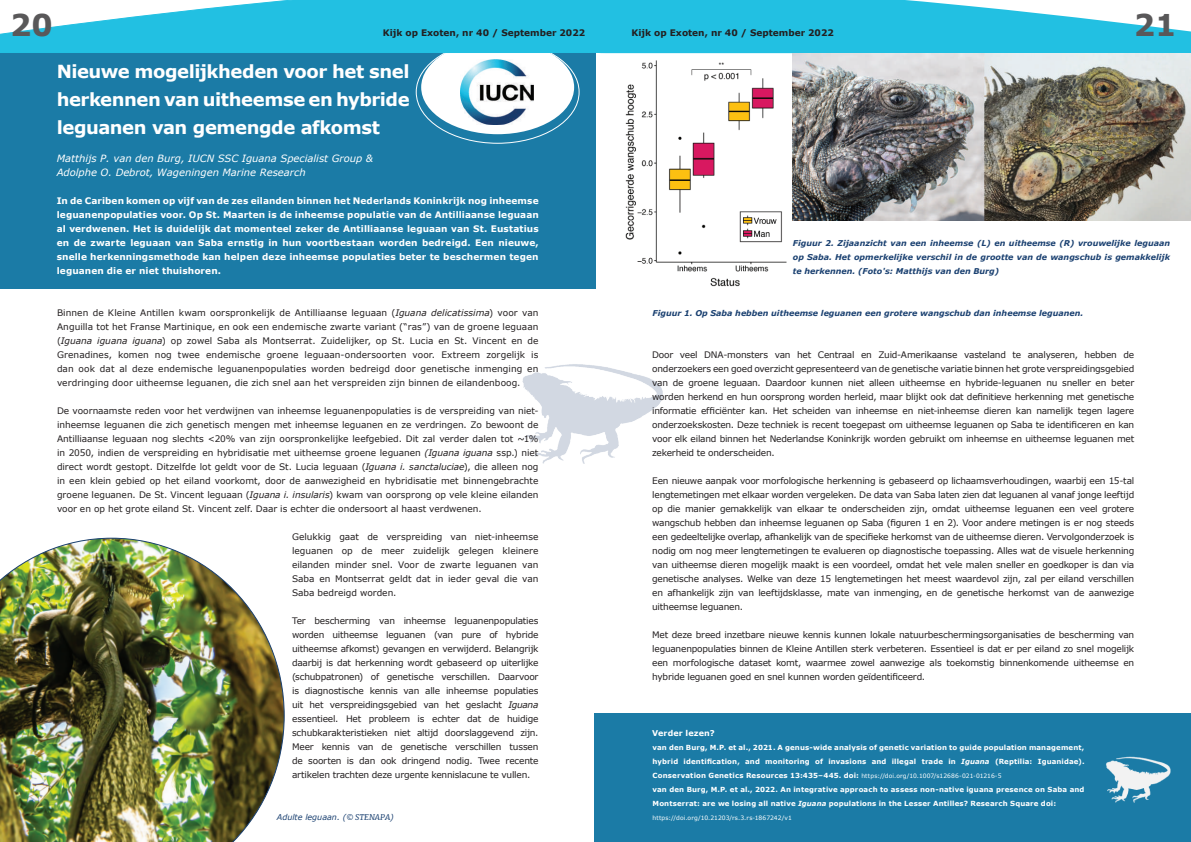
<style>
.page{position:relative;width:1191px;height:842px;background:#fff}
.page>*{position:absolute;margin:0;border:0;box-sizing:border-box;transform-origin:0 0}
.t1{font:700 30px "Verdana";color:#595859}
.t2{font:700 18px "Verdana";letter-spacing:-.025em;color:#fff}
.t3{font:italic 10px/14px "Verdana";color:#fff}
.t4{font:9px/14px "Verdana";letter-spacing:-.015em;color:#231f20;text-align:justify}
.t5{font:700 9px/14px "Verdana";letter-spacing:.015em;color:#fff;text-align:justify}
.t6{font:700 9px "Verdana";color:#231f20}
.t7{font:italic 700 8px/14px "Verdana";color:#1b4171;text-align:justify}
.t8{font:italic 8px "Verdana";color:#1b4171}
.t9{font:700 8px "Verdana";letter-spacing:.02em;color:#fff}
.t10{font:700 7px/14px "Verdana";letter-spacing:.02em;color:#fff}
.t11{font:6px "Verdana";letter-spacing:.01em;color:#fff}
.s1{font-style:italic}
.s2{font-family:"Merriweather"}
.s3{font-weight:400;font-size:6px}
</style>
<div class="page">
<img style="left:522px;top:364px;width:141px;height:100px">
<div style="left:0;top:50px;width:595px;height:238px;background:#1b7ba6"></div>
<div style="left:421px;top:40px;width:153px;height:94px;background:#fff;border-radius:50%"></div>
<img style="left:0;top:538px;width:285px;height:304px">
<svg style="left:0;top:0;width:1191px;height:53px;background:#40c8e6"></svg>
<img style="left:793px;top:53px;width:397px;height:167px">
<img style="left:625px;top:60px;width:162px;height:227px">
<img style="left:461px;top:60px;width:73px;height:64px">
<div style="left:595px;top:713px;width:596px;height:129px;background:#1b7ba6"></div>
<img style="left:1106px;top:756px;width:65px;height:47px">
<h1 class="t1" style="left:10px;top:6px;width:44px">20</h1>
<p class="t6" style="left:383px;top:27px;width:204px">Kijk op Exoten, nr 40 / September 2022</p>
<h2 class="t2" style="left:57px;top:60px;width:354px">Nieuwe mogelijkheden voor het snel</h2>
<h2 class="t2" style="left:57px;top:88px;width:354px">herkennen van uitheemse en hybride</h2>
<h2 class="t2" style="left:57px;top:116px;width:325px">leguanen van gemengde afkomst</h2>
<p class="t3" style="left:57px;top:152px;width:318px">Matthijs P. van den Burg, IUCN SSC Iguana Specialist Group &amp;<br>Adolphe O. Debrot, Wageningen Marine Research</p>
<p class="t5" style="left:57px;top:194px;width:483px">In de Cariben komen op vijf van de zes eilanden binnen het Nederlands Koninkrijk nog inheemse leguanenpopulaties voor. Op St. Maarten is de inheemse populatie van de Antilliaanse leguaan al verdwenen. Het is duidelijk dat momenteel zeker de Antilliaanse leguaan van St. Eustatius en de zwarte leguaan van Saba ernstig in hun voortbestaan worden bedreigd. Een nieuwe, snelle herkenningsmethode kan helpen deze inheemse populaties beter te beschermen tegen leguanen die er niet thuishoren.</p>
<p class="t4" style="left:57px;top:306px;width:483px">Binnen de Kleine Antillen kwam oorspronkelijk de Antilliaanse leguaan (<span class="s1">Iguana delicatissima</span>) voor van Anguilla tot het Franse Martinique, en ook een endemische zwarte variant (“ras”) van de groene leguaan (<span class="s1">Iguana iguana iguana</span>) op zowel Saba als Montserrat. Zuidelijker, op St. Lucia en St. Vincent en de Grenadines, komen nog twee endemische groene leguaan-ondersoorten voor. Extreem zorgelijk is dan ook dat al deze endemische leguanenpopulaties worden bedreigd door genetische inmenging en verdringing door uitheemse leguanen, die zich snel aan het verspreiden zijn binnen de eilandenboog.</p>
<p class="t4" style="left:57px;top:404px;width:483px">De voornaamste reden voor het verdwijnen van inheemse leguanenpopulaties is de verspreiding van niet&shy;inheemse leguanen die zich genetisch mengen met inheemse leguanen en ze verdringen. Zo bewoont de Antilliaanse leguaan nog slechts &lt;20% van zijn oorspronkelijke leefgebied. Dit zal verder dalen tot ~1% in 2050, indien de verspreiding en hybridisatie met uitheemse groene leguanen <span class="s1">(Iguana iguana</span> ssp.) niet direct wordt gestopt. Ditzelfde lot geldt voor de St. Lucia leguaan (<span class="s1">Iguana i. sanctaluciae</span>), die alleen nog in een klein gebied op het eiland voorkomt, door de aanwezigheid en hybridisatie met binnengebrachte groene leguanen. De St. Vincent leguaan (<span class="s1">Iguana i. insularis</span>) kwam van oorsprong op vele kleine eilanden voor en op het grote eiland St. Vincent zelf. Daar is echter die ondersoort al haast verdwenen.</p>
<p class="t4" style="left:292px;top:530px;width:248px">Gelukkig gaat de verspreiding van niet-inheemse leguanen op de meer zuidelijk gelegen kleinere eilanden minder snel. Voor de zwarte leguanen van Saba en Montserrat geldt dat in ieder geval die van Saba bedreigd worden.</p>
<p class="t4" style="left:292px;top:614px;width:248px">Ter bescherming van inheemse leguanenpopulaties worden uitheemse leguanen (van pure of hybride uitheemse afkomst) gevangen en verwijderd. Belangrijk daarbij is dat herkenning wordt gebaseerd op uiterlijke (schubpatronen) of genetische verschillen. Daarvoor is diagnostische kennis van alle inheemse populaties uit het verspreidingsgebied van het geslacht <span class="s1">Iguana </span>essentieel. Het probleem is echter dat de huidige schubkarakteristieken niet altijd doorslaggevend zijn.<br>Meer kennis van de genetische verschillen tussen de soorten is dan ook dringend nodig. Twee recente artikelen trachten deze urgente kennislacune te vullen.</p>
<p class="t8" style="left:277px;top:812px;width:119px">Adulte leguaan. (<span class="s2">© STENAPA</span>)</p>
<p class="t6" style="left:631px;top:27px;width:204px">Kijk op Exoten, nr 40 / September 2022</p>
<h1 class="t1" style="left:1133px;top:6px;width:44px">21</h1>
<p class="t7" style="left:793px;top:236px;width:379px">Figuur 2. Zijaanzicht van een inheemse (L) en uitheemse (R) vrouwelijke leguaan op Saba. Het opmerkelijke verschil in de grootte van de wangschub is gemakkelijk te herkennen. (Foto's: Matthijs van den Burg)</p>
<p class="t7" style="left:652px;top:306px;width:432px">Figuur 1. Op Saba hebben uitheemse leguanen een grotere wangschub dan inheemse leguanen.</p>
<p class="t4" style="left:652px;top:348px;width:483px">Door veel DNA-monsters van het Centraal en Zuid-Amerikaanse vasteland te analyseren, hebben de onderzoekers een goed overzicht gepresenteerd van de genetische variatie binnen het grote verspreidingsgebied van de groene leguaan. Daardoor kunnen niet alleen uitheemse en hybride-leguanen nu sneller en beter worden herkend en hun oorsprong worden herleid, maar blijkt ook dat definitieve herkenning met genetische informatie efficiënter kan. Het scheiden van inheemse en niet-inheemse dieren kan namelijk tegen lagere onderzoekskosten. Deze techniek is recent toegepast om uitheemse leguanen op Saba te identificeren en kan voor elk eiland binnen het Nederlandse Koninkrijk worden gebruikt om inheemse en uitheemse leguanen met zekerheid te onderscheiden.</p>
<p class="t4" style="left:652px;top:474px;width:483px">Een nieuwe aanpak voor morfologische herkenning is gebaseerd op lichaamsverhoudingen, waarbij een 15-tal lengtemetingen met elkaar worden vergeleken. De data van Saba laten zien dat leguanen al vanaf jonge leeftijd op die manier gemakkelijk van elkaar te onderscheiden zijn, omdat uitheemse leguanen een veel grotere wangschub hebben dan inheemse leguanen op Saba (figuren 1 en 2). Voor andere metingen is er nog steeds een gedeeltelijke overlap, afhankelijk van de specifieke herkomst van de uitheemse dieren. Vervolgonderzoek is nodig om nog meer lengtemetingen te evalueren op diagnostische toepassing. Alles wat de visuele herkenning van uitheemse dieren mogelijk maakt is een voordeel, omdat het vele malen sneller en goedkoper is dan via genetische analyses. Welke van deze 15 lengtemetingen het meest waardevol zijn, zal per eiland verschillen en afhankelijk zijn van leeftijdsklasse, mate van inmenging, en de genetische herkomst van de aanwezige uitheemse leguanen.</p>
<p class="t4" style="left:652px;top:628px;width:483px">Met deze breed inzetbare nieuwe kennis kunnen lokale natuurbeschermingsorganisaties de bescherming van leguanenpopulaties binnen de Kleine Antillen sterk verbeteren. Essentieel is dat er per eiland zo snel mogelijk een morfologische dataset komt, waarmee zowel aanwezige als toekomstig binnenkomende uitheemse en hybride leguanen goed en snel kunnen worden geïdentificeerd.</p>
<p class="t9" style="left:652px;top:728px;width:64px">Verder lezen?</p>
<p class="t10" style="left:652px;top:741px;width:433px">van den Burg, M.P. et al., 2021. A genus-wide analysis of genetic variation to guide population management, hybrid identification, and monitoring of invasions and illegal trade in <span class="s1">Iguana</span> (Reptilia: Iguanidae).<br>Conservation Genetics Resources 13:435–445. doi: <span class="s3">https://doi.org/10.1007/s12686-021-01216-5<br></span>van den Burg, M.P. et al., 2022. An integrative approach to assess non-native iguana presence on Saba and Montserrat: are we losing all native <span class="s1">Iguana</span> populations in the Lesser Antilles? Research Square doi:</p>
<p class="t11" style="left:652px;top:814px;width:141px">https://doi.org/10.21203/rs.3.rs-1867242/v1</p>
</div>
